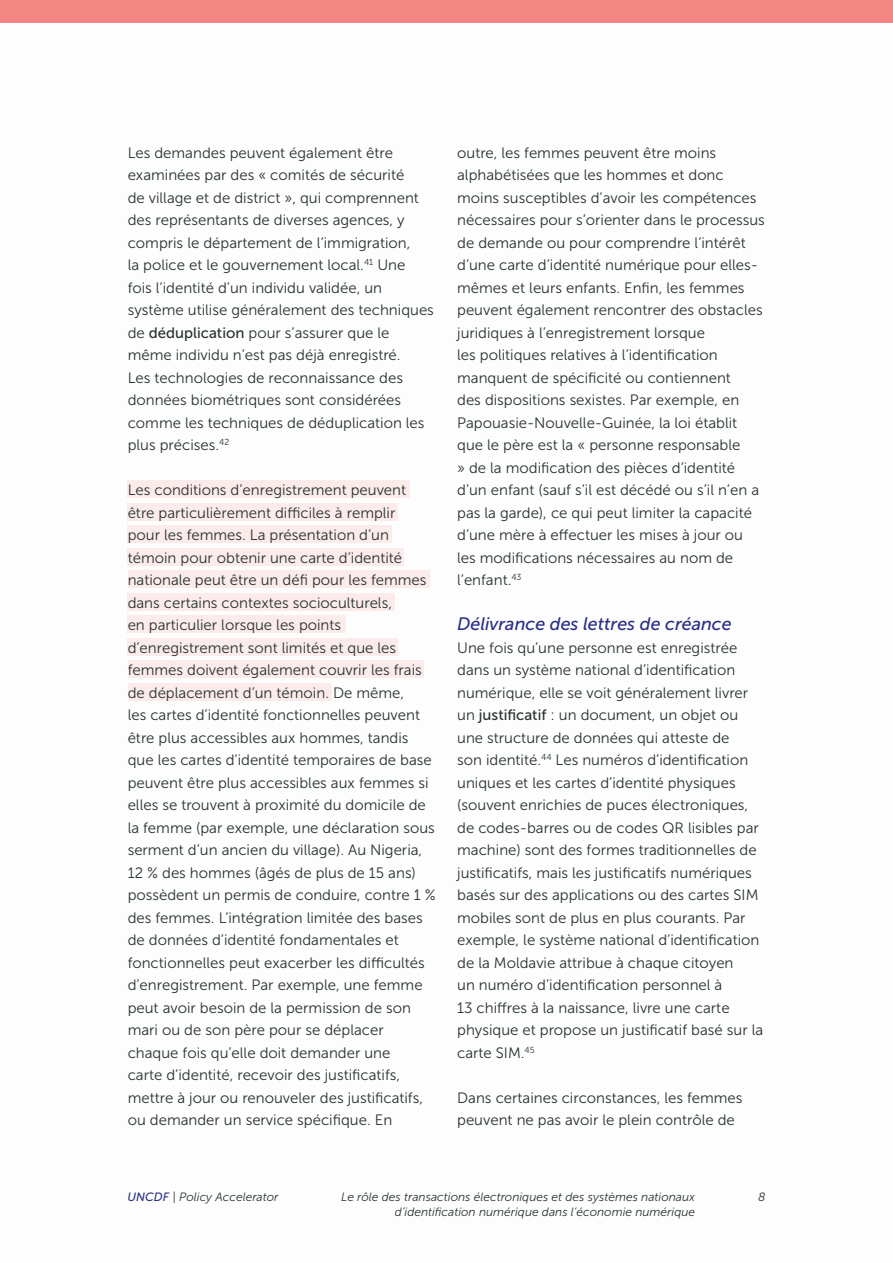
<style>
.page{position:relative;width:893px;height:1263px;background:#fbfbfa}
.page>*{position:absolute;margin:0;border:0;box-sizing:border-box;transform-origin:0 0}
.Body_Text{font:italic 18px "Museo Sans 500";color:#2a2f87}
.Body_Text-2{font:15px/22.5px "Museo Sans 300";color:#273231}
.t1{font:italic 12px/14.4px "Museo Sans 300";color:#273231;text-align:right}
.s1{font-family:"Museo Sans 500"}
.s2{font-family:"Museo Sans 500";color:#2a2f87}
</style>
<div class="page">
<div style="left:0;top:0;width:893px;height:22px;background:#f38683"></div>
<div style="left:128px;top:480px;width:282px;height:18px;background:#fbebea"></div>
<div style="left:128px;top:503px;width:270px;height:17px;background:#fbebea"></div>
<div style="left:128px;top:525px;width:264px;height:18px;background:#fbebea"></div>
<div style="left:128px;top:548px;width:276px;height:18px;background:#fbebea"></div>
<div style="left:128px;top:570px;width:301px;height:18px;background:#fbebea"></div>
<div style="left:128px;top:593px;width:267px;height:17px;background:#fbebea"></div>
<div style="left:128px;top:615px;width:218px;height:18px;background:#fbebea"></div>
<div style="left:128px;top:638px;width:270px;height:18px;background:#fbebea"></div>
<div style="left:128px;top:660px;width:295px;height:18px;background:#fbebea"></div>
<div style="left:128px;top:683px;width:204px;height:17px;background:#fbebea"></div>
<p class="Body_Text-2" style="left:128px;top:141px;width:308px">Les demandes peuvent également être examinées par des « comités de sécurité<br>de village et de district », qui comprennent des représentants de diverses agences, y compris le département de l’immigration,<br>la police et le gouvernement local.<sup>41</sup> Une<br>fois l’identité d’un individu validée, un système utilise généralement des techniques de <span class="s1">déduplication</span> pour s’assurer que le même individu n’est pas déjà enregistré.<br>Les technologies de reconnaissance des données biométriques sont considérées comme les techniques de déduplication les plus précises.<sup>42</sup></p>
<p class="Body_Text-2" style="left:128px;top:479px;width:309px">Les conditions d’enregistrement peuvent être particulièrement difficiles à remplir<br>pour les femmes. La présentation d’un témoin pour obtenir une carte d’identité nationale peut être un défi pour les femmes dans certains contextes socioculturels,<br>en particulier lorsque les points d’enregistrement sont limités et que les femmes doivent également couvrir les frais de déplacement d’un témoin. De même,<br>les cartes d’identité fonctionnelles peuvent être plus accessibles aux hommes, tandis que les cartes d’identité temporaires de base peuvent être plus accessibles aux femmes si elles se trouvent à proximité du domicile de la femme (par exemple, une déclaration sous serment d’un ancien du village). Au Nigeria, 12 % des hommes (âgés de plus de 15 ans) possèdent un permis de conduire, contre 1 % des femmes. L’intégration limitée des bases de données d’identité fondamentales et fonctionnelles peut exacerber les difficultés d’enregistrement. Par exemple, une femme peut avoir besoin de la permission de son mari ou de son père pour se déplacer chaque fois qu’elle doit demander une<br>carte d’identité, recevoir des justificatifs, mettre à jour ou renouveler des justificatifs, ou demander un service spécifique. En</p>
<p class="Body_Text-2" style="left:457px;top:141px;width:309px">outre, les femmes peuvent être moins alphabétisées que les hommes et donc moins susceptibles d’avoir les compétences nécessaires pour s’orienter dans le processus de demande ou pour comprendre l’intérêt d’une carte d’identité numérique pour elles&shy;mêmes et leurs enfants. Enfin, les femmes peuvent également rencontrer des obstacles juridiques à l’enregistrement lorsque<br>les politiques relatives à l’identification manquent de spécificité ou contiennent<br>des dispositions sexistes. Par exemple, en Papouasie-Nouvelle-Guinée, la loi établit que le père est la « personne responsable<br>» de la modification des pièces d’identité d’un enfant (sauf s’il est décédé ou s’il n’en a pas la garde), ce qui peut limiter la capacité d’une mère à effectuer les mises à jour ou les modifications nécessaires au nom de l’enfant.<sup>43</sup></p>
<p class="Body_Text" style="left:457px;top:614px;width:276px">Délivrance des lettres de créance</p>
<p class="Body_Text-2" style="left:457px;top:636px;width:307px">Une fois qu’une personne est enregistrée dans un système national d’identification numérique, elle se voit généralement livrer un <span class="s1">justificatif</span> : un document, un objet ou une structure de données qui atteste de<br>son identité.<sup>44</sup> Les numéros d’identification uniques et les cartes d’identité physiques (souvent enrichies de puces électroniques, de codes-barres ou de codes QR lisibles par machine) sont des formes traditionnelles de justificatifs, mais les justificatifs numériques basés sur des applications ou des cartes SIM mobiles sont de plus en plus courants. Par exemple, le système national d’identification de la Moldavie attribue à chaque citoyen<br>un numéro d’identification personnel à<br>13 chiffres à la naissance, livre une carte physique et propose un justificatif basé sur la carte SIM.<sup>45</sup></p>
<p class="Body_Text-2" style="left:457px;top:1086px;width:287px">Dans certaines circonstances, les femmes peuvent ne pas avoir le plein contrôle de</p>
<p class="t1" style="left:128px;top:1190px;width:152px"><span class="s2">UNCDF</span> | Policy Accelerator</p>
<p class="t1" style="left:758px;top:1190px;width:9px">8</p>
<p class="t1" style="left:341px;top:1190px;width:355px">Le rôle des transactions électroniques et des systèmes nationaux d’identification numérique dans l’économie numérique</p>
</div>
